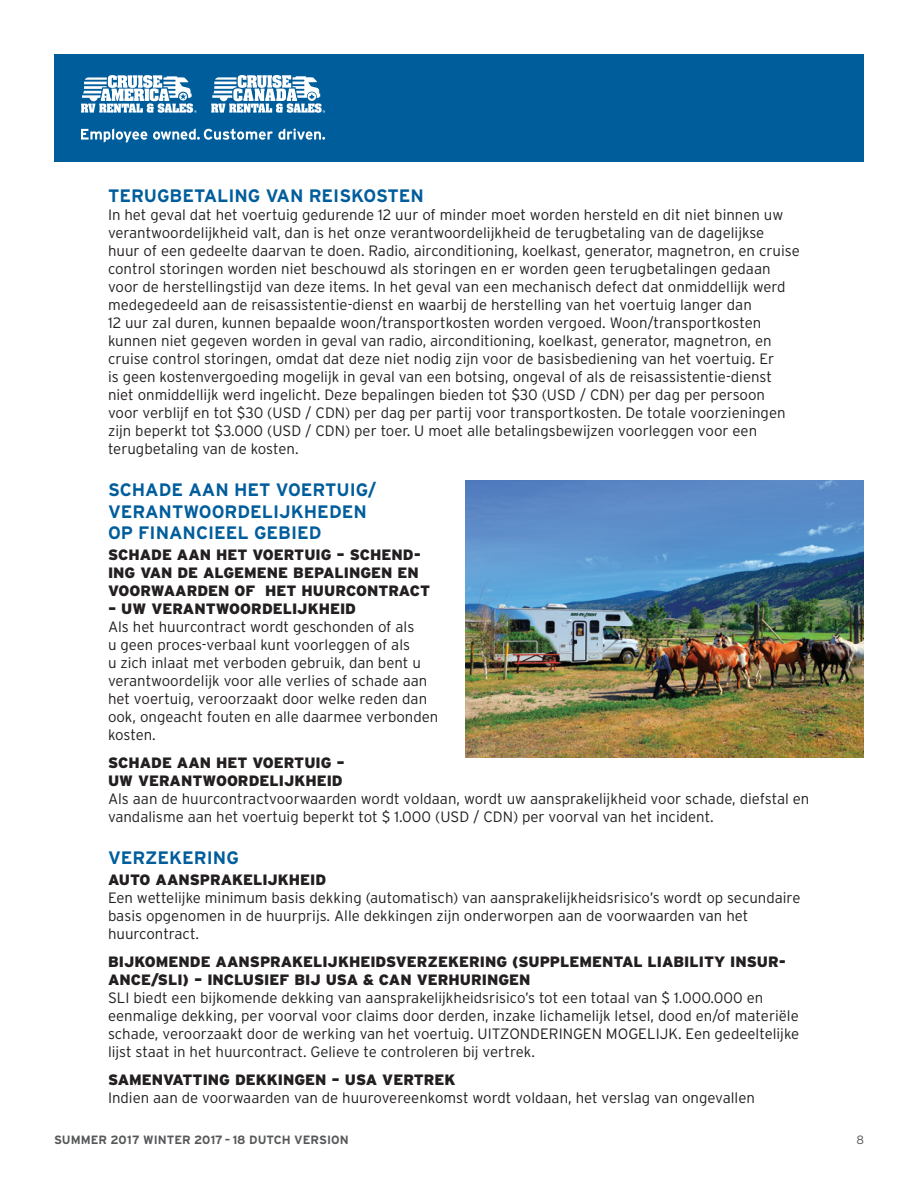
<style>
.page{position:relative;width:918px;height:1188px;background:#fff}
.page>*{position:absolute;margin:0;border:0;box-sizing:border-box;transform-origin:0 0}
.Blue_caps_Header{font:700 18px/21.6px "Interstate";color:#005d9c}
.t1{font:300 15px/18px "Interstate";color:#231f20}
.black_bold_head{font:900 15px/18px "Interstate";color:#231f20}
.t2{font:700 12px "Interstate";color:#57585a}
.t3{font:300 12px "Interstate";color:#57585a}
</style>
<div class="page">
<div style="left:54px;top:54px;width:810px;height:108px;background:#005d9c"></div>
<svg style="left:81px;top:128px;width:66px;height:14px"></svg>
<svg style="left:153px;top:128px;width:172px;height:12px"></svg>
<svg style="left:211px;top:75px;width:114px;height:38px"></svg>
<svg style="left:81px;top:75px;width:116px;height:38px"></svg>
<img style="left:466px;top:481px;width:398px;height:277px">
<p class="Blue_caps_Header" style="left:108px;top:185px;width:318px">TERUGBETALING VAN REISKOSTEN</p>
<p class="t1" style="left:108px;top:206px;width:693px">In het geval dat het voertuig gedurende 12 uur of minder moet worden hersteld en dit niet binnen uw verantwoordelijkheid valt, dan is het onze verantwoordelijkheid de terugbetaling van de dagelijkse<br>huur of een gedeelte daarvan te doen. Radio, airconditioning, koelkast, generator, magnetron, en cruise control storingen worden niet beschouwd als storingen en er worden geen terugbetalingen gedaan voor de herstellingstijd van deze items. In het geval van een mechanisch defect dat onmiddellijk werd medegedeeld aan de reisassistentie-dienst en waarbij de herstelling van het voertuig langer dan<br>12 uur zal duren, kunnen bepaalde woon/transportkosten worden vergoed. Woon/transportkosten kunnen niet gegeven worden in geval van radio, airconditioning, koelkast, generator, magnetron, en cruise control storingen, omdat dat deze niet nodig zijn voor de basisbediening van het voertuig. Er<br>is geen kostenvergoeding mogelijk in geval van een botsing, ongeval of als de reisassistentie-dienst niet onmiddellijk werd ingelicht. Deze bepalingen bieden tot $30 (USD / CDN) per dag per persoon<br>voor verblijf en tot $30 (USD / CDN) per dag per partij voor transportkosten. De totale voorzieningen zijn beperkt tot $3.000 (USD / CDN) per toer. U moet alle betalingsbewijzen voorleggen voor een terugbetaling van de kosten.</p>
<p class="Blue_caps_Header" style="left:108px;top:479px;width:270px">SCHADE AAN HET VOERTUIG/<br>VERANTWOORDELIJKHEDEN</p>
<p class="Blue_caps_Header" style="left:108px;top:522px;width:215px">OP FINANCIEEL GEBIED</p>
<p class="black_bold_head" style="left:108px;top:546px;width:324px">SCHADE AAN HET VOERTUIG – SCHEND-<br>ING VAN DE ALGEMENE BEPALINGEN EN<br>VOORWAARDEN OF HET HUURCONTRACT</p>
<p class="black_bold_head" style="left:108px;top:600px;width:250px">– UW VERANTWOORDELIJKHEID</p>
<p class="t1" style="left:108px;top:618px;width:332px">Als het huurcontract wordt geschonden of als<br>u geen proces-verbaal kunt voorleggen of als<br>u zich inlaat met verboden gebruik, dan bent u verantwoordelijk voor alle verlies of schade aan het voertuig, veroorzaakt door welke reden dan ook, ongeacht fouten en alle daarmee verbonden kosten.</p>
<p class="black_bold_head" style="left:108px;top:754px;width:238px">SCHADE AAN HET VOERTUIG –<br>UW VERANTWOORDELIJKHEID</p>
<p class="t1" style="left:108px;top:790px;width:703px">Als aan de huurcontractvoorwaarden wordt voldaan, wordt uw aansprakelijkheid voor schade, diefstal en vandalisme aan het voertuig beperkt tot $ 1.000 (USD / CDN) per voorval van het incident.</p>
<p class="Blue_caps_Header" style="left:108px;top:847px;width:132px">VERZEKERING</p>
<p class="black_bold_head" style="left:108px;top:871px;width:220px">AUTO AANSPRAKELIJKHEID</p>
<p class="t1" style="left:108px;top:889px;width:694px">Een wettelijke minimum basis dekking (automatisch) van aansprakelijkheidsrisico’s wordt op secundaire basis opgenomen in de huurprijs. Alle dekkingen zijn onderworpen aan de voorwaarden van het huurcontract.</p>
<p class="black_bold_head" style="left:108px;top:952px;width:680px">BIJKOMENDE AANSPRAKELIJKHEIDSVERZEKERING (SUPPLEMENTAL LIABILITY INSUR-<br>ANCE/SLI) – INCLUSIEF BIJ USA &amp; CAN VERHURINGEN</p>
<p class="t1" style="left:108px;top:988px;width:693px">SLI biedt een bijkomende dekking van aansprakelijkheidsrisico’s tot een totaal van $ 1.000.000 en eenmalige dekking, per voorval voor claims door derden, inzake lichamelijk letsel, dood en/of materiële schade, veroorzaakt door de werking van het voertuig. UITZONDERINGEN MOGELIJK. Een gedeeltelijke lijst staat in het huurcontract. Gelieve te controleren bij vertrek.</p>
<p class="black_bold_head" style="left:108px;top:1070px;width:349px">SAMENVATTING DEKKINGEN – USA VERTREK</p>
<p class="t1" style="left:108px;top:1088px;width:648px">Indien aan de voorwaarden van de huurovereenkomst wordt voldaan, het verslag van ongevallen</p>
<p class="t2" style="left:54px;top:1133px;width:296px">SUMMER 2017 WINTER 2017 – 18 DUTCH VERSION</p>
<p class="t3" style="left:856px;top:1133px;width:9px">8</p>
</div>
